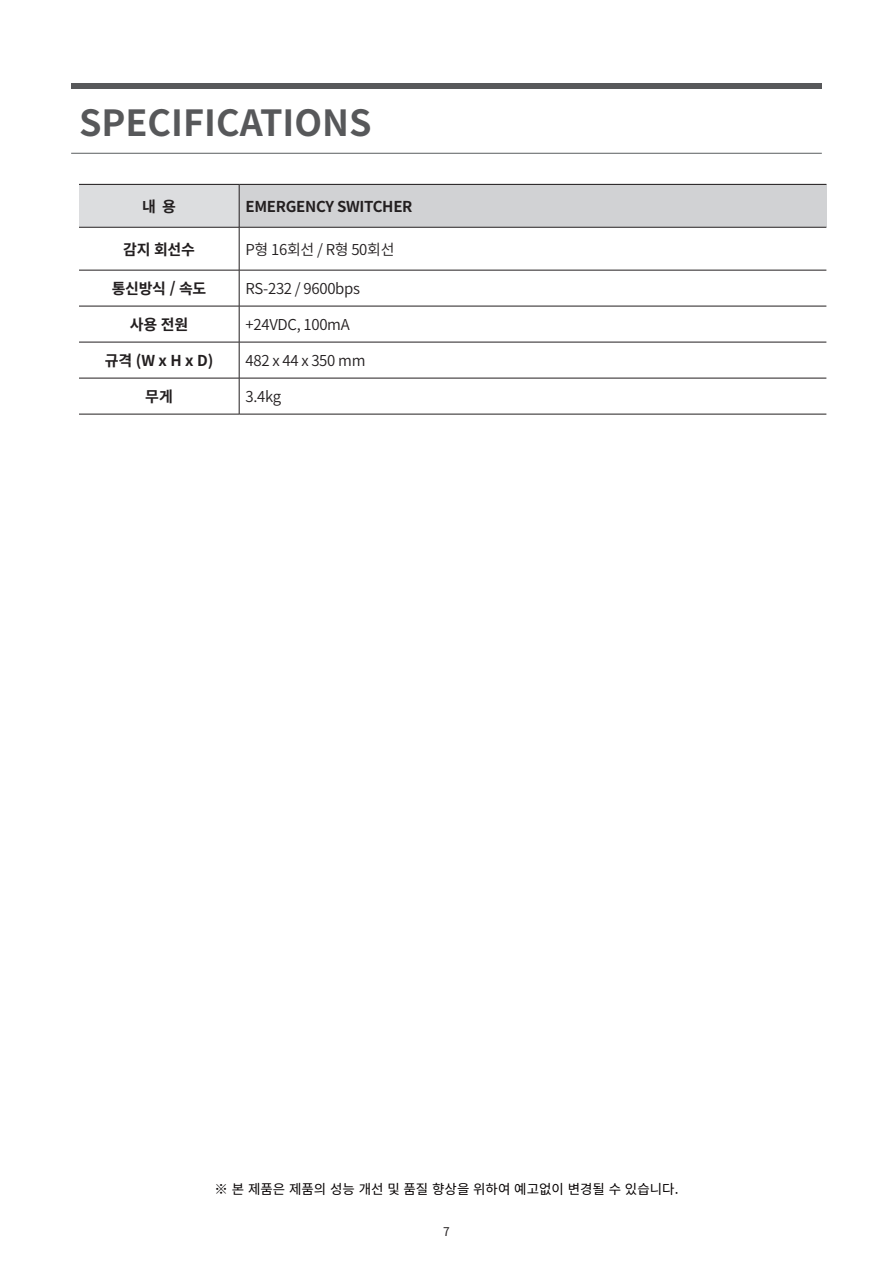
<style>
.page{position:relative;width:893px;height:1263px;background:#fff}
.page>*{position:absolute;margin:0;border:0;box-sizing:border-box;transform-origin:0 0}
.t1{font:700 36px "Noto Sans CJ Kkr";color:#57585a}
.t2{font:600 15px "Noto Sans CJ Kkr";letter-spacing:-.02em;color:#231f20}
.t3{font:700 15px "Noto Sans CJ Kkr";letter-spacing:-.02em;color:#231f20}
.t4{font:13.5px "Noto Sans CJ Kkr";color:#050000}
.t5{font:12px "Noto Sans CJ Kkr";color:#231f20}
</style>
<div class="page">
<hr style="left:71px;top:153px;width:751px;height:1px;background:#5a5e5f">
<div style="left:71px;top:83px;width:751px;height:5px;background:#57585a"></div>
<div style="left:79px;top:184px;width:160px;height:43px;background:#dcdddf"></div>
<div style="left:239px;top:184px;width:587px;height:43px;background:#d1d2d4"></div>
<hr style="left:239px;top:185px;width:1px;height:42px;background:#231f20">
<hr style="left:79px;top:227px;width:160px;height:1px;background:#231f20">
<hr style="left:239px;top:227px;width:587px;height:1px;background:#231f20">
<hr style="left:239px;top:227px;width:1px;height:43px;background:#231f20">
<hr style="left:79px;top:270px;width:160px;height:1px;background:#231f20">
<hr style="left:239px;top:270px;width:587px;height:1px;background:#231f20">
<hr style="left:239px;top:270px;width:1px;height:36px;background:#231f20">
<hr style="left:79px;top:306px;width:160px;height:1px;background:#231f20">
<hr style="left:239px;top:306px;width:587px;height:1px;background:#231f20">
<hr style="left:239px;top:306px;width:1px;height:36px;background:#231f20">
<hr style="left:79px;top:342px;width:160px;height:1px;background:#231f20">
<hr style="left:239px;top:342px;width:587px;height:1px;background:#231f20">
<hr style="left:239px;top:342px;width:1px;height:36px;background:#231f20">
<hr style="left:79px;top:378px;width:160px;height:1px;background:#231f20">
<hr style="left:239px;top:378px;width:587px;height:1px;background:#231f20">
<hr style="left:239px;top:378px;width:1px;height:36px;background:#231f20">
<hr style="left:79px;top:414px;width:160px;height:1px;background:#231f20">
<hr style="left:239px;top:414px;width:587px;height:1px;background:#231f20">
<hr style="left:79px;top:184px;width:160px;height:1px;background:#231f20">
<hr style="left:239px;top:184px;width:587px;height:1px;background:#231f20">
<h1 class="t1" style="left:79px;top:103px;width:294px">SPECIFICATIONS</h1>
<p class="t3" style="left:142px;top:198px;width:35px">내 용</p>
<p class="t3" style="left:246px;top:198px;width:168px">EMERGENCY SWITCHER</p>
<p class="t3" style="left:123px;top:241px;width:73px">감지 회선수</p>
<p class="t2" style="left:246px;top:241px;width:150px">P형 16회선 / R형 50회선</p>
<p class="t3" style="left:112px;top:280px;width:96px">통신방식 / 속도</p>
<p class="t2" style="left:246px;top:280px;width:116px">RS-232 / 9600bps</p>
<p class="t3" style="left:130px;top:316px;width:60px">사용 전원</p>
<p class="t2" style="left:246px;top:316px;width:106px">+24VDC, 100mA</p>
<p class="t3" style="left:105px;top:352px;width:110px">규격 (W x H x D)</p>
<p class="t2" style="left:246px;top:352px;width:121px">482 x 44 x 350 mm</p>
<p class="t3" style="left:145px;top:388px;width:29px">무게</p>
<p class="t2" style="left:246px;top:388px;width:37px">3.4kg</p>
<p class="t4" style="left:215px;top:1182px;width:465px">※ 본 제품은 제품의 성능 개선 및 품질 향상을 위하여 예고없이 변경될 수 있습니다.</p>
<p class="t5" style="left:443px;top:1225px;width:8px">7</p>
</div>
